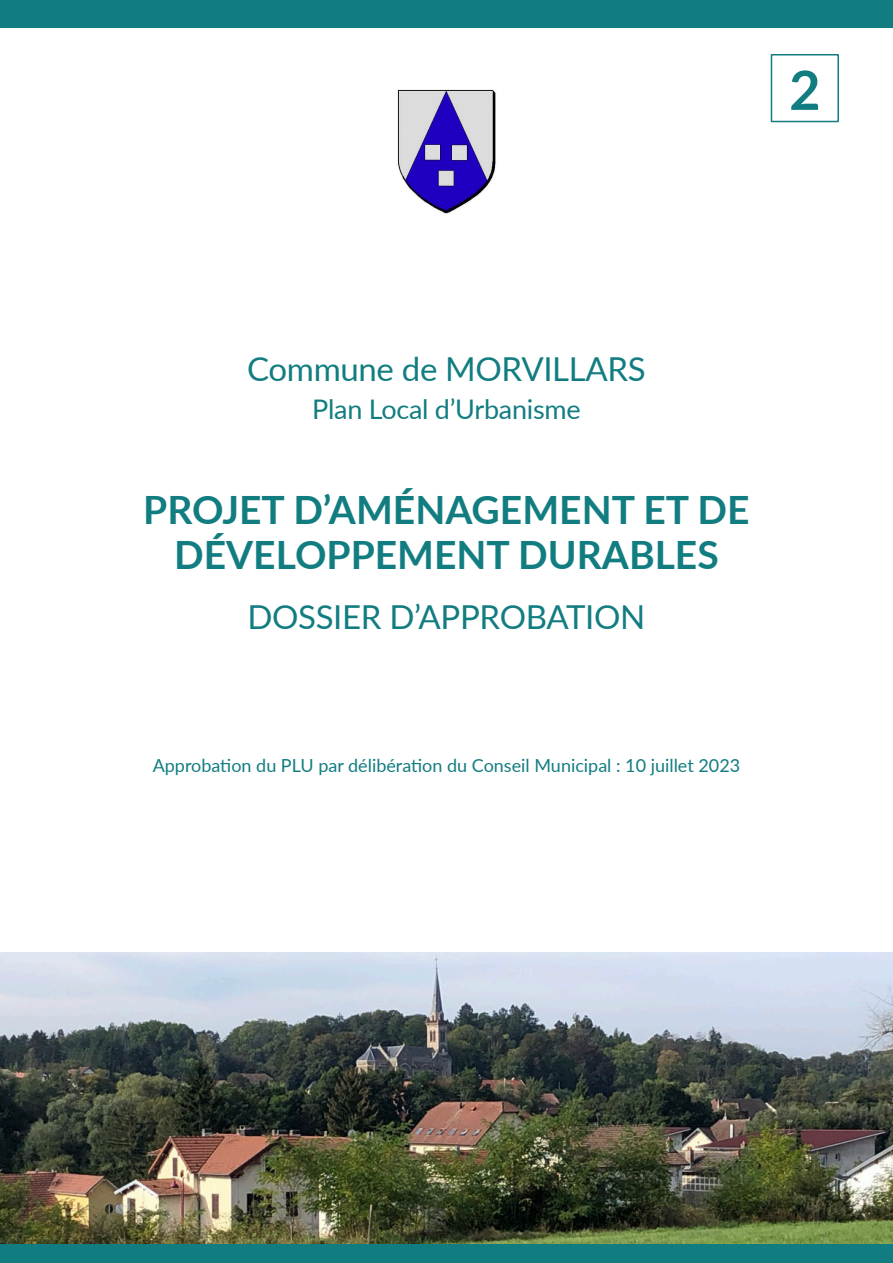
<style>
.page{position:relative;width:893px;height:1263px;background:#fff}
.page>*{position:absolute;margin:0;border:0;box-sizing:border-box;transform-origin:0 0}
.Numéro_du_dossier{font:700 54px "Lato";color:#127d81}
.Nom_Dossier_-_Rappor{font:700 39px/45px "Lato";color:#127d81;text-align:center}
.Nom_de_la_commune{font:33px "Lato";letter-spacing:-.01em;color:#127d81}
.PLU{font:27px "Lato";letter-spacing:-.01em;color:#127d81}
.Date_arrêt{font:18px "Lato";color:#127d81}
</style>
<div class="page">
<div style="left:0;top:0;width:893px;height:28px;background:#127d81"></div>
<div style="left:0;top:1235px;width:893px;height:28px;background:#127d81"></div>
<div style="left:771px;top:54px;width:68px;height:68px;border:2px solid #127d81"></div>
<img style="left:0;top:952px;width:893px;height:292px">
<img style="left:397px;top:89px;width:99px;height:125px">
<p class="Numéro_du_dossier" style="left:789px;top:50px;width:33px">2</p>
<p class="Nom_de_la_commune" style="left:247px;top:345px;width:400px">Commune de MORVILLARS</p>
<p class="PLU" style="left:312px;top:390px;width:270px">Plan Local d’Urbanisme</p>
<p class="Nom_Dossier_-_Rappor" style="left:143px;top:486px;width:608px">PROJET D’AMÉNAGEMENT ET DE<br>DÉVELOPPEMENT DURABLES</p>
<p class="Nom_de_la_commune" style="left:247px;top:593px;width:400px">DOSSIER D’APPROBATION</p>
<p class="Date_arrêt" style="left:153px;top:753px;width:589px">Approbation du PLU par délibération du Conseil Municipal : 10 juillet 2023</p>
</div>
